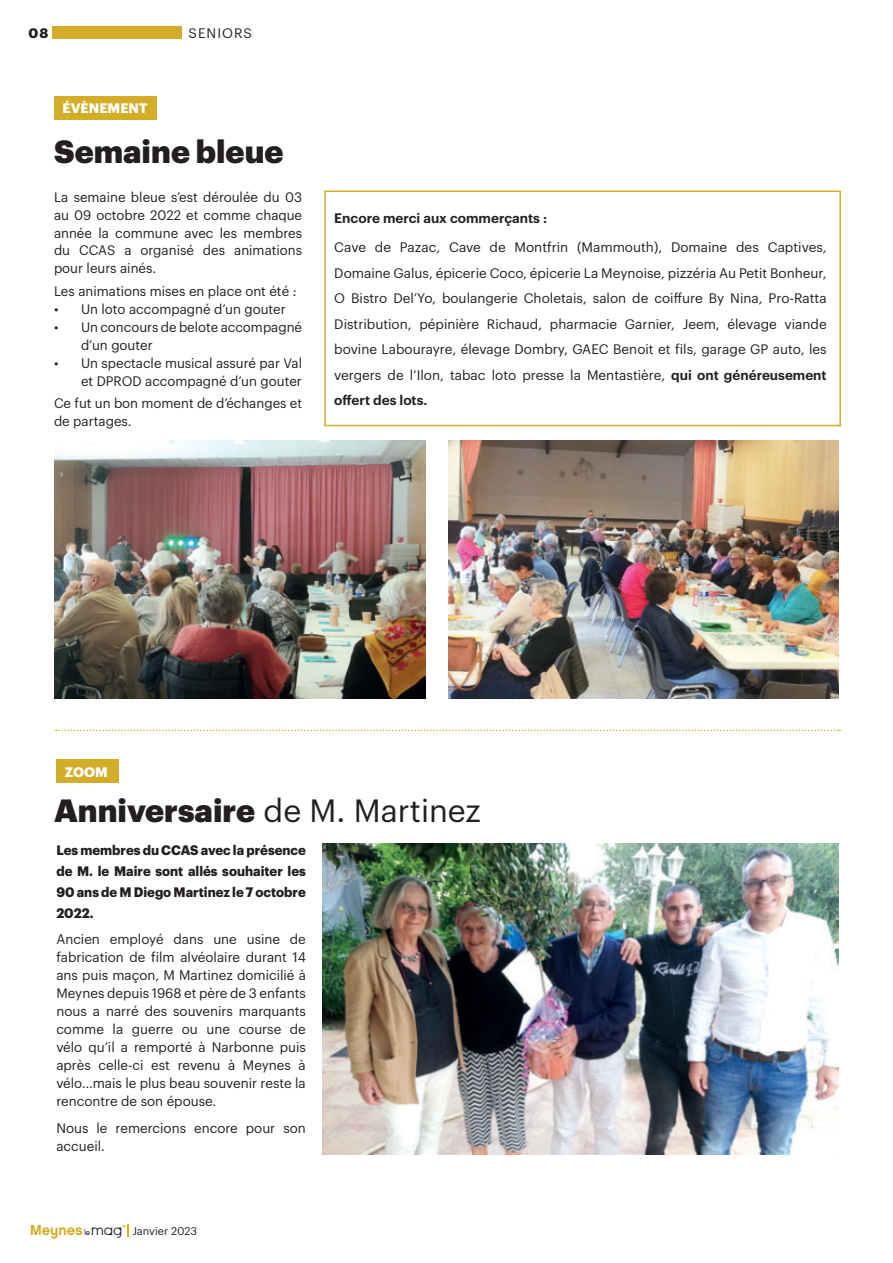
<style>
.page{position:relative;width:893px;height:1263px;background:#fff}
.page>*{position:absolute;margin:0;border:0;box-sizing:border-box;transform-origin:0 0}
.t1{font:900 31.5px "Graphik";color:#231f20}
.t2{font:13.5px/18px "Graphik";color:#231f20;text-align:justify}
.t3{font:700 13.5px/21px "Graphik";color:#231f20;text-align:justify;scale:.96 1}
.t4{font:600 13.5px "Graphik";color:#231f20}
.t5{font:700 13.5px "Graphik";color:#fff}
.t6{font:13.5px "Graphik";letter-spacing:.075em;color:#231f20}
.t7{font:700 13.5px "Graphik";color:#231f20}
.t8{font:10.95px "Graphik";color:#231f20}
.s1{font-weight:600}
.s2{font-weight:400}
.s3{font-family:"Chalet New York Nineteen Eighty";font-size:14.4px;color:#d3ad28}
.s4{font-family:"Harry Plain";font-size:7.95px}
.s5{font-family:"Seraphic Organism";font-size:13.5px}
</style>
<div class="page">
<div style="left:52px;top:26px;width:130px;height:13px;background:#d3ad28"></div>
<div style="left:54px;top:96px;width:102px;height:24px;background:#d3ad28"></div>
<div style="left:56px;top:759px;width:63px;height:24px;background:#d3ad28"></div>
<img style="left:449px;top:440px;width:390px;height:258px">
<img style="left:54px;top:440px;width:371px;height:258px">
<img style="left:323px;top:844px;width:516px;height:311px">
<svg style="left:56px;top:730px;width:784px;height:1px"></svg>
<svg style="left:128px;top:1224px;width:1px;height:13px"></svg>
<div style="left:324px;top:190px;width:517px;height:236px;border:2px solid #d3ad28"></div>
<p class="t7" style="left:29px;top:23px;width:21px">08</p>
<p class="t6" style="left:189px;top:23px;width:65px">SENIORS</p>
<p class="t5" style="left:63px;top:98px;width:86px">ÉVÈNEMENT</p>
<h1 class="t1" style="left:54px;top:127px;width:231px">Semaine bleue</h1>
<p class="t2" style="left:54px;top:186px;width:250px">La semaine bleue s’est déroulée du 03 au 09 octobre 2022 et comme chaque année la commune avec les membres du CCAS a organisé des animations pour leurs ainés.</p>
<p class="t2" style="left:54px;top:281px;width:244px">Les animations mises en place ont été :</p>
<p class="t2" style="left:54px;top:299px;width:233px">• Un loto accompagné d’un gouter</p>
<p class="t2" style="left:81px;top:317px;width:223px;text-indent:-27px">• Un concours de belote accompagné d’un gouter</p>
<p class="t2" style="left:54px;top:353px;width:250px;text-align:right">• Un spectacle musical assuré par Val et DPROD accompagné d’un gouter</p>
<p class="t2" style="left:54px;top:393px;width:250px">Ce fut un bon moment de d’échanges et de partages.</p>
<p class="t4" style="left:334px;top:207px;width:214px">Encore merci aux commerçants :</p>
<p class="t2" style="left:334px;top:233px;width:494px;line-height:25.5px">Cave de Pazac, Cave de Montfrin (Mammouth), Domaine des Captives, Domaine Galus, épicerie Coco, épicerie La Meynoise, pizzéria Au Petit Bonheur, O Bistro Del’Yo, boulangerie Choletais, salon de coiffure By Nina, Pro-Ratta Distribution, pépinière Richaud, pharmacie Garnier, Jeem, élevage viande bovine Labourayre, élevage Dombry, GAEC Benoit et fils, garage GP auto, les vergers de l’Ilon, tabac loto presse la Mentastière, <span class="s1">qui ont généreusement offert des lots.</span></p>
<p class="t5" style="left:65px;top:761px;width:45px">ZOOM</p>
<h1 class="t1" style="left:54px;top:786px;width:428px">Anniversaire <span class="s2">de M. Martinez</span></h1>
<p class="t3" style="left:56px;top:838px;width:261px">Les membres du CCAS avec la présence de M. le Maire sont allés souhaiter les 90 ans de M Diego Martinez le 7 octobre 2022.</p>
<p class="t2" style="left:56px;top:929px;width:251px">Ancien employé dans une usine de fabrication de film alvéolaire durant 14 ans puis maçon, M Martinez domicilié à Meynes depuis 1968 et père de 3 enfants nous a narré des souvenirs marquants comme la guerre ou une course de vélo qu’il a remporté à Narbonne puis après celle-ci est revenu à Meynes à vélo…mais le plus beau souvenir reste la rencontre de son épouse.</p>
<p class="t2" style="left:56px;top:1118px;width:251px">Nous le remercions encore pour son accueil.</p>
<p class="t8" style="left:30px;top:1222px;width:168px"><span class="s3">Meynes</span> <span class="s4">le</span><span class="s5">Mag</span><sup>’</sup> Janvier 2023</p>
</div>
